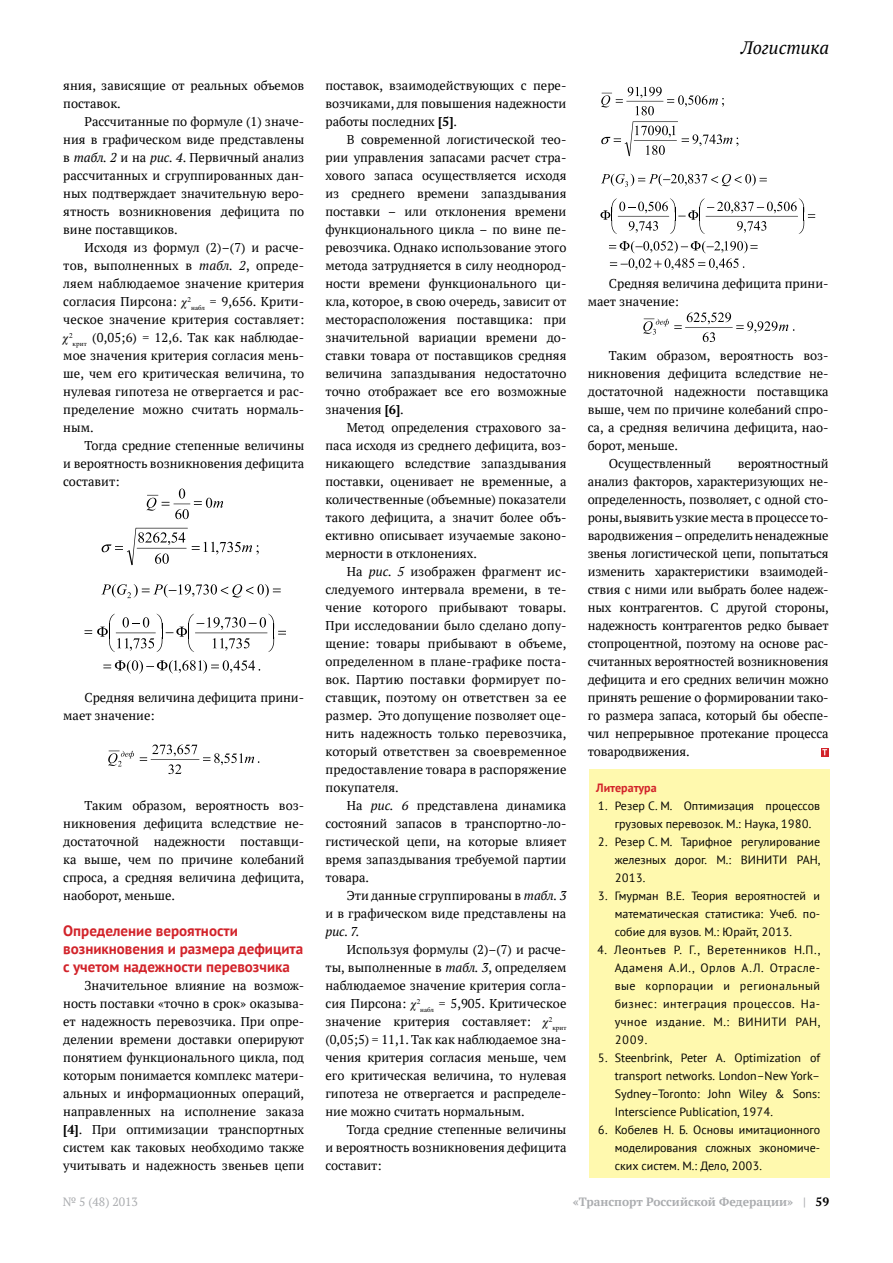
<style>
.page{position:relative;width:893px;height:1263px;background:#fff}
.page>*{position:absolute;margin:0;border:0;box-sizing:border-box;transform-origin:0 0}
.t1{font:italic 18px "PT Serif";color:#000}
.t2{font:700 15px/18px "PT Sans";color:#d2232a}
.t3{font:12.75px/18px "PT Serif";color:#000;text-align:justify}
.t4{font:italic 12.75px "PT Serif";color:#000}
.t5{font:12px/18px "PT Sans";color:#000;text-align:justify}
.t6{font:700 12px "PT Serif";color:#abadb0}
.t7{font:12px "PT Serif";color:#abadb0}
.t8{font:700 12px "PT Sans";color:#d2232a}
.t9{font:7.05px "Minion Pro";color:#000}
.s1{font-style:italic}
.s2{font-weight:700}
.s3{color:#000}
</style>
<div class="page">
<div style="left:589px;top:770px;width:241px;height:408px;background:#fff9ae"></div>
<svg style="left:101px;top:528px;width:158px;height:37px"></svg>
<svg style="left:103px;top:660px;width:157px;height:14px"></svg>
<svg style="left:85px;top:584px;width:201px;height:68px"></svg>
<svg style="left:147px;top:488px;width:76px;height:31px"></svg>
<svg style="left:108px;top:751px;width:26px;height:15px"></svg>
<svg style="left:140px;top:744px;width:119px;height:30px"></svg>
<svg style="left:601px;top:87px;width:123px;height:28px"></svg>
<svg style="left:601px;top:121px;width:137px;height:35px"></svg>
<svg style="left:600px;top:174px;width:215px;height:60px"></svg>
<svg style="left:609px;top:241px;width:149px;height:29px"></svg>
<svg style="left:643px;top:312px;width:151px;height:30px"></svg>
<svg style="left:821px;top:748px;width:8px;height:8px"></svg>
<svg style="left:822px;top:749px;width:5px;height:6px"></svg>
<p class="t3" style="left:63px;top:76px;width:242px">яния, зависящие от реальных объемов поставок.</p>
<p class="t3" style="left:63px;top:112px;width:242px;text-indent:21px">Рассчитанные по формуле (1) значе&shy;ния в графическом виде представлены в <span class="s1">табл. 2</span> и на <span class="s1">рис. 4</span>. Первичный анализ рассчитанных и сгруппированных дан&shy;ных подтверждает значительную веро&shy;ятность возникновения дефицита по вине поставщиков.</p>
<p class="t3" style="left:85px;top:238px;width:221px">Исходя из формул (2)–(7) и расче-</p>
<p class="t3" style="left:63px;top:256px;width:242px">тов, выполненных в <span class="s1">табл. 2</span>, опреде-</p>
<p class="t3" style="left:63px;top:274px;width:242px">ляем наблюдаемое значение критерия</p>
<p class="t3" style="left:63px;top:292px;width:242px">согласия Пирсона: <sub>набл</sub> = 9,656. Крити-</p>
<p class="t3" style="left:63px;top:310px;width:242px">ческое значение критерия составляет:</p>
<p class="t3" style="left:73px;top:328px;width:233px"><sub>крит</sub> (0,05;6) = 12,6. Так как наблюдае-</p>
<p class="t3" style="left:63px;top:346px;width:242px">мое значения критерия согласия мень-</p>
<p class="t3" style="left:63px;top:364px;width:242px">ше, чем его критическая величина, то</p>
<p class="t3" style="left:63px;top:382px;width:242px">нулевая гипотеза не отвергается и рас-</p>
<p class="t3" style="left:63px;top:400px;width:242px">пределение можно считать нормаль-</p>
<p class="t3" style="left:63px;top:418px;width:32px">ным.</p>
<p class="t3" style="left:85px;top:436px;width:221px">Тогда средние степенные величины</p>
<p class="t3" style="left:63px;top:454px;width:242px">и вероятность возникновения дефицита</p>
<p class="t3" style="left:63px;top:472px;width:58px">составит:</p>
<p class="t3" style="left:63px;top:688px;width:242px;text-indent:21px">Средняя величина дефицита прини&shy;мает значение:</p>
<p class="t3" style="left:63px;top:796px;width:242px;text-indent:21px">Таким образом, вероятность воз&shy;никновения дефицита вследствие не&shy;достаточной надежности поставщи&shy;ка выше, чем по причине колебаний спроса, а средняя величина дефицита, наоборот, меньше.</p>
<p class="t2" style="left:63px;top:921px;width:242px">Определение вероятности возникновения и размера дефицита с учетом надежности перевозчика</p>
<p class="t3" style="left:63px;top:976px;width:242px;text-indent:21px">Значительное влияние на возмож&shy;ность поставки «точно в срок» оказыва&shy;ет надежность перевозчика. При опре&shy;делении времени доставки оперируют понятием функционального цикла, под которым понимается комплекс матери&shy;альных и информационных операций, направленных на исполнение заказа <span class="s2">[4]</span>. При оптимизации транспортных систем как таковых необходимо также учитывать и надежность звеньев цепи</p>
<p class="t3" style="left:325px;top:76px;width:242px">поставок, взаимодействующих с пере&shy;возчиками, для повышения надежности работы последних <span class="s2">[5]</span>.</p>
<p class="t3" style="left:325px;top:130px;width:242px;text-indent:21px">В современной логистической тео&shy;рии управления запасами расчет стра&shy;хового запаса осуществляется исходя из среднего времени запаздывания поставки – или отклонения времени функционального цикла – по вине пе&shy;ревозчика. Однако использование этого метода затрудняется в силу неоднород&shy;ности времени функционального ци&shy;кла, которое, в свою очередь, зависит от месторасположения поставщика: при значительной вариации времени до&shy;ставки товара от поставщиков средняя величина запаздывания недостаточно точно отображает все его возможные значения <span class="s2">[6]</span>.</p>
<p class="t3" style="left:325px;top:418px;width:242px;text-indent:21px">Метод определения страхового за&shy;паса исходя из среднего дефицита, воз&shy;никающего вследствие запаздывания поставки, оценивает не временные, а количественные (объемные) показатели такого дефицита, а значит более объ&shy;ективно описывает изучаемые законо&shy;мерности в отклонениях.</p>
<p class="t3" style="left:325px;top:562px;width:242px;text-indent:21px">На <span class="s1">рис. 5</span> изображен фрагмент ис&shy;следуемого интервала времени, в те&shy;чение которого прибывают товары.<br>При исследовании было сделано допу&shy;щение: товары прибывают в объеме, определенном в плане-графике поста&shy;вок. Партию поставки формирует по&shy;ставщик, поэтому он ответствен за ее размер. Это допущение позволяет оце&shy;нить надежность только перевозчика, который ответствен за своевременное предоставление товара в распоряжение покупателя.</p>
<p class="t3" style="left:325px;top:796px;width:242px;text-indent:21px">На <span class="s1">рис. 6</span> представлена динамика состояний запасов в транспортно-ло&shy;гистической цепи, на которые влияет время запаздывания требуемой партии товара.</p>
<p class="t3" style="left:325px;top:887px;width:242px;text-align:right">Эти данные сгруппированы в <span class="s1">табл. 3<br></span>и в графическом виде представлены на</p>
<p class="t4" style="left:325px;top:924px;width:36px">рис. 7.</p>
<p class="t3" style="left:325px;top:941px;width:242px;text-indent:21px">Используя формулы (2)–(7) и расче&shy;ты, выполненные в <span class="s1">табл. 3</span>, определяем наблюдаемое значение критерия согла&shy;сия Пирсона: <sub>набл</sub> = 5,905. Критическое значение критерия составляет:</p>
<p class="t9" style="left:552px;top:1023px;width:16px">крит</p>
<p class="t3" style="left:325px;top:1030px;width:242px">(0,05;5) = 11,1. Так как наблюдаемое зна&shy;чения критерия согласия меньше, чем его критическая величина, то нулевая гипотеза не отвергается и распределе&shy;ние можно считать нормальным.</p>
<p class="t3" style="left:325px;top:1120px;width:242px;text-indent:21px">Тогда средние степенные величины и вероятность возникновения дефицита составит:</p>
<h1 class="t1" style="left:741px;top:36px;width:90px">Логистика</h1>
<p class="t3" style="left:588px;top:274px;width:242px;text-indent:21px">Средняя величина дефицита прини&shy;мает значение:</p>
<p class="t3" style="left:609px;top:346px;width:221px">Таким образом, вероятность воз-</p>
<p class="t3" style="left:588px;top:364px;width:242px">никновения дефицита вследствие не-</p>
<p class="t3" style="left:588px;top:382px;width:242px">достаточной надежности поставщика</p>
<p class="t3" style="left:588px;top:400px;width:242px">выше, чем по причине колебаний спро-</p>
<p class="t3" style="left:588px;top:418px;width:242px">са, а средняя величина дефицита, нао-</p>
<p class="t3" style="left:588px;top:436px;width:92px">борот, меньше.</p>
<p class="t3" style="left:609px;top:454px;width:104px">Осуществленный</p>
<p class="t3" style="left:588px;top:454px;width:242px;text-indent:150px">вероятностный анализ факторов, характеризующих не&shy;определенность, позволяет, с одной сто&shy;роны, выявить узкие места в процессе то&shy;вародвижения – определить ненадежные звенья логистической цепи, попытаться изменить характеристики взаимодей&shy;ствия с ними или выбрать более надеж&shy;ных контрагентов. С другой стороны, надежность контрагентов редко бывает стопроцентной, поэтому на основе рас&shy;считанных вероятностей возникновения дефицита и его средних величин можно принять решение о формировании тако&shy;го размера запаса, который бы обеспе&shy;чил непрерывное протекание процесса товародвижения.</p>
<p class="t8" style="left:596px;top:780px;width:62px">Литература</p>
<p class="t5" style="left:615px;top:797px;width:207px;text-indent:-17px">1. Резер С. М. Оптимизация процессов грузовых перевозок. М.: Наука, 1980.</p>
<p class="t5" style="left:615px;top:833px;width:207px;text-indent:-17px">2. Резер С. М. Тарифное регулирование железных дорог. М.: ВИНИТИ РАН, 2013.</p>
<p class="t5" style="left:615px;top:887px;width:207px;text-indent:-17px">3. Гмурман В.Е. Теория вероятностей и математическая статистика: Учеб. по&shy;собие для вузов. М.: Юрайт, 2013.</p>
<p class="t5" style="left:615px;top:941px;width:207px;text-indent:-18px">4. Леонтьев Р. Г., Веретенников Н.П., Адаменя А.И., Орлов А.Л. Отрасле&shy;вые корпорации и региональный бизнес: интеграция процессов. На&shy;учное издание. М.: ВИНИТИ РАН, 2009.</p>
<p class="t5" style="left:615px;top:1049px;width:207px;text-indent:-17px">5. Steenbrink, Peter A. Optimization of transport networks. London–New York– Sydney–Toronto: John Wiley &amp; Sons:<br>Interscience Publication, 1974.</p>
<p class="t5" style="left:615px;top:1121px;width:207px;text-indent:-17px">6. Кобелев Н. Б. Основы имитационного моделирования сложных экономиче&shy;ских систем. М.: Дело, 2003.</p>
<p class="t7" style="left:63px;top:1194px;width:77px">№ 5 (48) 2013</p>
<p class="t6" style="left:573px;top:1194px;width:258px">«Транспорт Российской Федерации» | <span class="s3">59</span></p>
</div>
